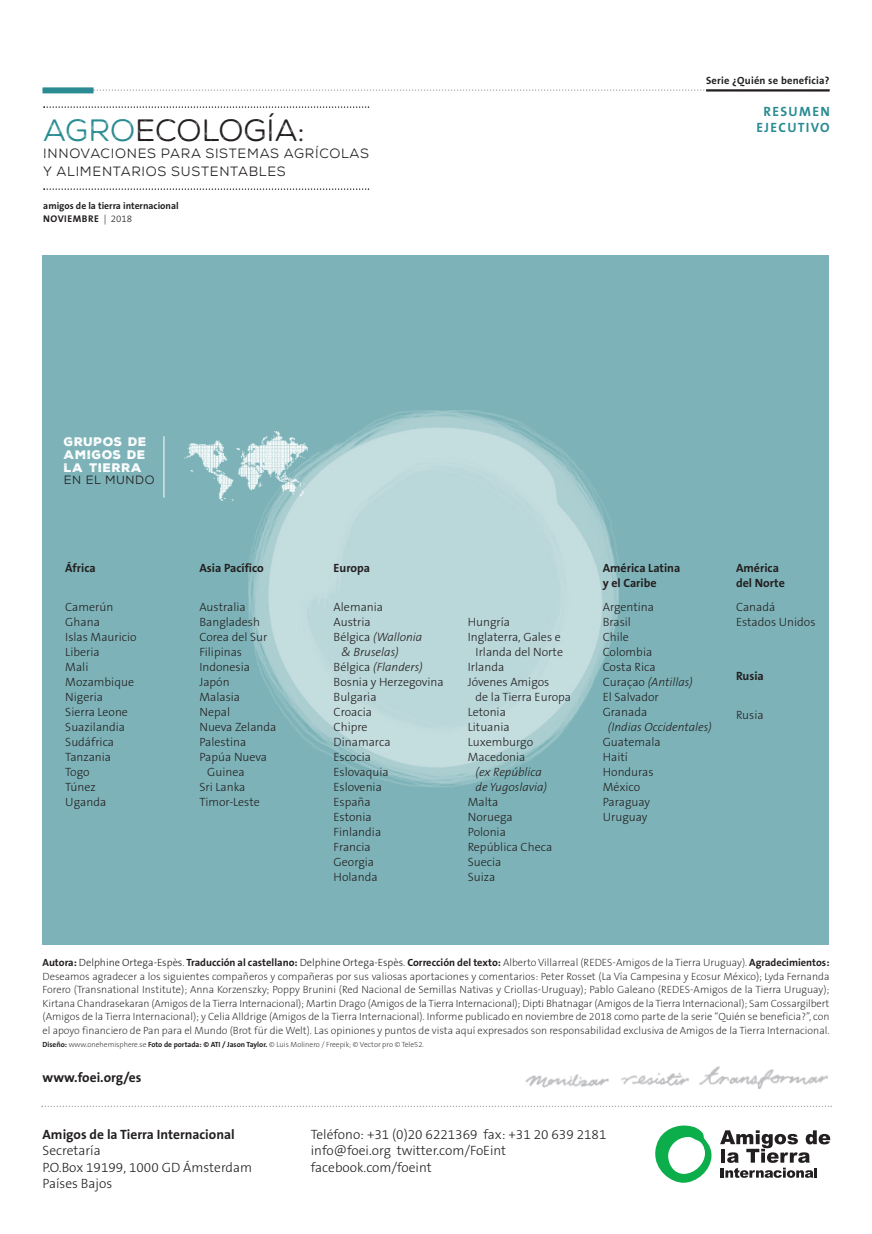
<style>
.page{position:relative;width:872px;height:1234px;background:#fff}
.page>*{position:absolute;margin:0;border:0;box-sizing:border-box;transform-origin:0 0}
.t1{font:30.9px "Nexa Rust Sans Book 01";color:#231f20}
.t2{font:300 13.5px/16.5px "The Sans B3";color:#231f20}
.t3{font:13.5px/17.2px "Nexa Rust Sans Book 01";letter-spacing:.05em;color:#231f20}
.t4{font:700 13.5px "The Sans B7";color:#231f20}
.t5{font:700 13.5px/16.5px "The Sans B7";letter-spacing:.1em;color:#2a8c92;text-align:center}
.t6{font:300 12px/15px "The Sans B3";color:#231f20}
.t7{font:italic 300 12px/15px "The Sans B3";color:#231f20}
.t8{font:700 12px/15px "The Sans B7";color:#231f20}
.t9{font:12px/12.8px "Nexa Rust Sans Black 01";letter-spacing:.05em;color:#fff;text-align:justify}
.t10{font:12px "Nexa Rust Sans";letter-spacing:.05em;color:#231f20}
.t11{font:200 10.5px/13.5px "The Sans B2";color:#231f20;text-align:justify}
.t12{font:700 10.5px "The Sans B7";color:#231f20}
.t13{font:700 10.5px "The Sans B7";letter-spacing:.02em;color:#231f20}
.t14{font:700 9.75px "The Sans B7";letter-spacing:.05em;color:#231f20}
.t15{font:700 9.6px "The Sans B7";color:#231f20}
.t16{font:200 7.5px "The Sans B2";color:#231f20}
.s1{color:#2a8c92}
.s2{font-family:"The Sans B3";font-weight:300}
.s3{font-style:normal}
.s4{font-style:italic}
.s5{font-family:"The Sans B2";font-weight:200}
.s6{font-family:"The Sans B7";font-weight:700}
</style>
<div class="page">
<svg style="left:94px;top:89px;width:736px;height:2px"></svg>
<div style="left:43px;top:87px;width:51px;height:6px;background:#2a8c92"></div>
<div style="left:43px;top:255px;width:786px;height:689px;background:#7db3b8"></div>
<img style="left:221px;top:410px;width:398px;height:377px">
<img style="left:184px;top:431px;width:124px;height:69px">
<hr style="left:164px;top:436px;width:1px;height:61px;background:#fff">
<svg style="left:43px;top:188px;width:326px;height:2px"></svg>
<svg style="left:43px;top:106px;width:326px;height:2px"></svg>
<hr style="left:706px;top:89px;width:123px;height:2px;background:#231f20">
<svg style="left:42px;top:1105px;width:790px;height:1px"></svg>
<svg style="left:655px;top:1125px;width:56px;height:57px"></svg>
<svg style="left:720px;top:1130px;width:110px;height:47px"></svg>
<img style="left:525px;top:1066px;width:303px;height:23px">
<h1 class="t1" style="left:43px;top:119px;width:263px"><span class="s1">AGRO</span>ECOLOGÍA:</h1>
<p class="t3" style="left:43px;top:146px;width:327px">INNOVACIONES PARA SISTEMAS AGRÍCOLAS<br>Y ALIMENTARIOS SUSTENTABLES</p>
<p class="t15" style="left:43px;top:200px;width:137px">amigos de la tierra internacional</p>
<p class="t14" style="left:43px;top:214px;width:90px">NOVIEMBRE <span class="s2">| 2018</span></p>
<p class="t13" style="left:706px;top:74px;width:125px">Serie ¿Quién se beneficia?</p>
<p class="t5" style="left:756px;top:103px;width:75px">RESUMEN<br>EJECUTIVO</p>
<p class="t9" style="left:64px;top:437px;width:84px">GRUPOS DE AMIGOS DE LA TIERRA</p>
<p class="t10" style="left:64px;top:476px;width:92px">EN EL MUNDO</p>
<p class="t8" style="left:65px;top:560px;width:32px">África</p>
<p class="t6" style="left:65px;top:600px;width:73px">Camerún<br>Ghana<br>Islas Mauricio<br>Liberia<br>Mali<br>Mozambique<br>Nigeria<br>Sierra Leone<br>Suazilandia<br>Sudáfrica<br>Tanzania<br>Togo<br>Túnez<br>Uganda</p>
<p class="t8" style="left:199px;top:560px;width:66px">Asia Pacífico</p>
<p class="t6" style="left:199px;top:600px;width:48px">Australia</p>
<p class="t6" style="left:199px;top:615px;width:62px">Bangladesh</p>
<p class="t6" style="left:199px;top:630px;width:69px">Corea del Sur</p>
<p class="t6" style="left:199px;top:645px;width:44px">Filipinas</p>
<p class="t6" style="left:199px;top:660px;width:52px">Indonesia</p>
<p class="t6" style="left:199px;top:675px;width:32px">Japón</p>
<p class="t6" style="left:199px;top:690px;width:42px">Malasia</p>
<p class="t6" style="left:199px;top:705px;width:32px">Nepal</p>
<p class="t6" style="left:199px;top:720px;width:78px">Nueva Zelanda</p>
<p class="t6" style="left:199px;top:735px;width:48px">Palestina</p>
<p class="t6" style="left:199px;top:750px;width:69px">Papúa Nueva</p>
<p class="t6" style="left:207px;top:765px;width:39px">Guinea</p>
<p class="t6" style="left:199px;top:780px;width:47px">Sri Lanka</p>
<p class="t6" style="left:199px;top:795px;width:62px">Timor-Leste</p>
<p class="t8" style="left:333px;top:560px;width:38px">Europa</p>
<p class="t6" style="left:333px;top:600px;width:51px">Alemania</p>
<p class="t6" style="left:333px;top:615px;width:39px">Austria</p>
<p class="t7" style="left:333px;top:630px;width:90px"><span class="s3">Bélgica</span> (Wallonia</p>
<p class="t7" style="left:341px;top:645px;width:59px">&amp; Bruselas)</p>
<p class="t7" style="left:333px;top:660px;width:90px"><span class="s3">Bélgica</span> (Flanders)</p>
<p class="t6" style="left:333px;top:675px;width:112px">Bosnia y Herzegovina</p>
<p class="t6" style="left:333px;top:690px;width:44px">Bulgaria</p>
<p class="t6" style="left:333px;top:705px;width:40px">Croacia</p>
<p class="t6" style="left:333px;top:720px;width:35px">Chipre</p>
<p class="t6" style="left:333px;top:735px;width:58px">Dinamarca</p>
<p class="t6" style="left:333px;top:750px;width:39px">Escocia</p>
<p class="t6" style="left:333px;top:765px;width:57px">Eslovaquia</p>
<p class="t6" style="left:333px;top:780px;width:50px">Eslovenia</p>
<p class="t6" style="left:333px;top:795px;width:39px">España</p>
<p class="t6" style="left:333px;top:810px;width:40px">Estonia</p>
<p class="t6" style="left:333px;top:825px;width:49px">Finlandia</p>
<p class="t6" style="left:333px;top:840px;width:39px">Francia</p>
<p class="t6" style="left:333px;top:855px;width:42px">Georgia</p>
<p class="t6" style="left:333px;top:870px;width:46px">Holanda</p>
<p class="t6" style="left:468px;top:615px;width:44px">Hungría</p>
<p class="t6" style="left:468px;top:630px;width:95px">Inglaterra, Gales e</p>
<p class="t6" style="left:475px;top:645px;width:89px">Irlanda del Norte</p>
<p class="t6" style="left:468px;top:660px;width:38px">Irlanda</p>
<p class="t6" style="left:468px;top:675px;width:83px">Jóvenes Amigos</p>
<p class="t6" style="left:475px;top:690px;width:97px">de la Tierra Europa</p>
<p class="t6" style="left:468px;top:705px;width:40px">Letonia</p>
<p class="t6" style="left:468px;top:720px;width:43px">Lituania</p>
<p class="t6" style="left:468px;top:735px;width:67px">Luxemburgo</p>
<p class="t6" style="left:468px;top:750px;width:59px">Macedonia</p>
<p class="t7" style="left:475px;top:765px;width:73px">(ex República de Yugoslavia)</p>
<p class="t6" style="left:468px;top:795px;width:86px">Malta<br>Noruega<br>Polonia<br>República Checa<br>Suecia<br>Suiza</p>
<p class="t8" style="left:603px;top:560px;width:79px">América Latina y el Caribe</p>
<p class="t6" style="left:603px;top:600px;width:91px">Argentina<br>Brasil<br>Chile<br>Colombia<br>Costa Rica<br>Curaçao <span class="s4">(Antillas)<br></span>El Salvador<br>Granada</p>
<p class="t7" style="left:608px;top:720px;width:105px">(Indias Occidentales)</p>
<p class="t6" style="left:603px;top:735px;width:59px">Guatemala<br>Haití<br>Honduras<br>México<br>Paraguay<br>Uruguay</p>
<p class="t8" style="left:736px;top:560px;width:50px">América del Norte</p>
<p class="t6" style="left:736px;top:600px;width:81px">Canadá<br>Estados Unidos</p>
<p class="t8" style="left:736px;top:668px;width:29px">Rusia</p>
<p class="t6" style="left:736px;top:708px;width:29px">Rusia</p>
<p class="t12" style="left:43px;top:956px;width:788px">Autora: <span class="s2">Delphine Ortega-Espès</span><span class="s5">.</span> Traducción al castellano: <span class="s2">Delphine Ortega-Espès</span><span class="s5">.</span> Corrección del texto: <span class="s5">Alberto Villarreal (REDES-Amigos de la Tierra Uruguay).</span> Agradecimientos:</p>
<p class="t11" style="left:43px;top:969px;width:788px">Deseamos agradecer a los siguientes compañeros y compañeras por sus valiosas aportaciones y comentarios: Peter Rosset (La Vía Campesina y Ecosur México); Lyda Fernanda Forero (Transnational Institute); Anna Korzenszky; Poppy Brunini (Red Nacional de Semillas Nativas y Criollas-Uruguay); Pablo Galeano (REDES-Amigos de la Tierra Uruguay); Kirtana Chandrasekaran (Amigos de la Tierra Internacional); Martin Drago (Amigos de la Tierra Internacional); Dipti Bhatnagar (Amigos de la Tierra Internacional); Sam Cossargilbert (Amigos de la Tierra Internacional); y Celia Alldrige (Amigos de la Tierra Internacional). Informe publicado en noviembre de 2018 como parte de la serie “Quién se beneficia?”, con el apoyo financiero de Pan para el Mundo (Brot für die Welt). Las opiniones y puntos de vista aquí expresados son responsabilidad exclusiva de Amigos de la Tierra Internacional.</p>
<p class="t16" style="left:43px;top:1040px;width:383px"><span class="s6">Diseño:</span> www.onehemisphere.se <span class="s6">Foto de portada: © ATI / Jason Taylor.</span> © Luis Molinero / Freepik; © Vector pro © Tele52.</p>
<p class="t4" style="left:43px;top:1070px;width:100px">www.foei.org/es</p>
<p class="t4" style="left:43px;top:1126px;width:194px">Amigos de la Tierra Internacional</p>
<p class="t2" style="left:43px;top:1142px;width:211px">Secretaría<br>P.O.Box 19199, 1000 GD Ámsterdam<br>Países Bajos</p>
<p class="t2" style="left:311px;top:1125px;width:297px">Teléfono: +31 (0)20 6221369 fax: +31 20 639 2181 info@foei.org twitter.com/FoEint facebook.com/foeint</p>
</div>
